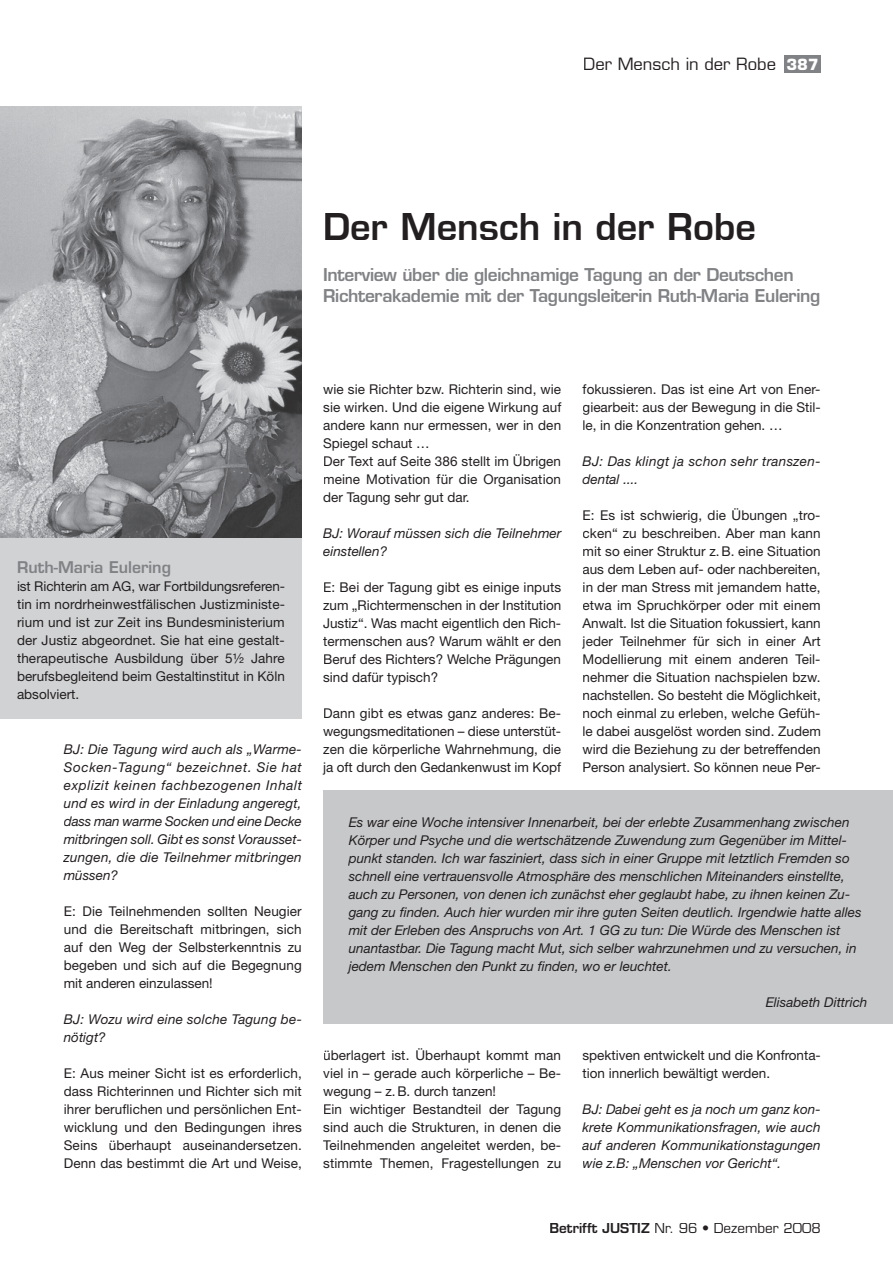
<style>
.page{position:relative;width:893px;height:1263px;background:#fff}
.page>*{position:absolute;margin:0;border:0;box-sizing:border-box;transform-origin:0 0}
.t1{font:600 36px "Eurostile";color:#231f20}
.t2{font:600 17.25px/20.7px "Eurostile";letter-spacing:-.02em;color:#808285}
.t3{font:16.5px "Eurostile";color:#231f20}
.t4{font:600 15.75px "Eurostile";color:#808285}
.t5{font:700 15px "Eurostile";color:#fff}
.t6{font:13.5px/18px "Helvetica Neue";letter-spacing:.005em;color:#231f20;text-align:justify}
.t7{font:italic 13.5px/18px "Helvetica Neue";color:#231f20}
.t8{font:italic 13.5px/18px "Helvetica Neue";letter-spacing:.025em;color:#231f20}
.t9{font:13.5px "Eurostile";color:#231f20}
.s1{font-weight:600}
</style>
<div class="page">
<img style="left:0;top:106px;width:302px;height:432px">
<div style="left:0;top:538px;width:302px;height:180px;background:#d1d2d4"></div>
<div style="left:323px;top:790px;width:570px;height:234px;background:#c7c8ca"></div>
<div style="left:784px;top:55px;width:37px;height:17px;background:#808285"></div>
<p class="t3" style="left:583px;top:54px;width:194px">Der Mensch in der Robe</p>
<p class="t5" style="left:786px;top:55px;width:34px">387</p>
<h1 class="t1" style="left:323px;top:204px;width:434px">Der Mensch in der Robe</h1>
<p class="t2" style="left:323px;top:264px;width:499px">Interview über die gleichnamige Tagung an der Deutschen<br>Richterakademie mit der Tagungsleiterin Ruth-Maria Eulering</p>
<p class="t4" style="left:17px;top:558px;width:156px">Ruth-Maria Eulering</p>
<p class="t6" style="left:17px;top:577px;width:270px">ist Richterin am AG, war Fortbildungsreferen&shy;tin im nordrheinwestfälischen Justizministe&shy;rium und ist zur Zeit ins Bundesministerium der Justiz abgeordnet. Sie hat eine gestalt&shy;therapeutische Ausbildung über 5½ Jahre berufsbegleitend beim Gestaltinstitut in Köln absolviert.</p>
<p class="t7" style="left:64px;top:740px;width:240px;text-align:justify">BJ: Die Tagung wird auch als „Warme-Socken-Tagung“ bezeichnet. Sie hat explizit keinen fachbezogenen Inhalt und es wird in der Einladung angeregt, dass man warme Socken und eine Decke mitbringen soll. Gibt es sonst Vorausset&shy;zungen, die die Teilnehmer mitbringen müssen?</p>
<p class="t6" style="left:64px;top:902px;width:239px">E: Die Teilnehmenden sollten Neugier und die Bereitschaft mitbringen, sich auf den Weg der Selbsterkenntnis zu begeben und sich auf die Begegnung mit anderen einzulassen!</p>
<p class="t7" style="left:64px;top:1010px;width:240px">BJ: Wozu wird eine solche Tagung be&shy;nötigt?</p>
<p class="t6" style="left:64px;top:1064px;width:239px">E: Aus meiner Sicht ist es erforderlich, dass Richterinnen und Richter sich mit ihrer beruflichen und persönlichen Ent&shy;wicklung und den Bedingungen ihres Seins überhaupt auseinandersetzen.<br>Denn das bestimmt die Art und Weise,</p>
<p class="t6" style="left:323px;top:380px;width:240px;text-align:left">wie sie Richter bzw. Richterin sind, wie sie wirken. Und die eigene Wirkung auf andere kann nur ermessen, wer in den Spiegel schaut …<br>Der Text auf Seite 386 stellt im Übrigen meine Motivation für die Organisation der Tagung sehr gut dar.</p>
<p class="t7" style="left:323px;top:524px;width:240px">BJ: Worauf müssen sich die Teilnehmer einstellen?</p>
<p class="t6" style="left:323px;top:578px;width:240px">E: Bei der Tagung gibt es einige inputs zum „Richtermenschen in der Institution Justiz“. Was macht eigentlich den Rich&shy;termenschen aus? Warum wählt er den Beruf des Richters? Welche Prägungen sind dafür typisch?</p>
<p class="t6" style="left:323px;top:704px;width:240px">Dann gibt es etwas ganz anderes: Be&shy;wegungsmeditationen – diese unterstüt&shy;zen die körperliche Wahrnehmung, die ja oft durch den Gedankenwust im Kopf</p>
<p class="t6" style="left:583px;top:380px;width:240px">fokussieren. Das ist eine Art von Ener&shy;giearbeit: aus der Bewegung in die Stil&shy;le, in die Konzentration gehen. …</p>
<p class="t8" style="left:583px;top:452px;width:240px">BJ: Das klingt ja schon sehr transzen&shy;dental ....</p>
<p class="t6" style="left:583px;top:506px;width:240px">E: Es ist schwierig, die Übungen „tro&shy;cken“ zu beschreiben. Aber man kann mit so einer Struktur z. B. eine Situation aus dem Leben auf- oder nachbereiten, in der man Stress mit jemandem hatte, etwa im Spruchkörper oder mit einem Anwalt. Ist die Situation fokussiert, kann jeder Teilnehmer für sich in einer Art Modellierung mit einem anderen Teil&shy;nehmer die Situation nachspielen bzw. nachstellen. So besteht die Möglichkeit, noch einmal zu erleben, welche Gefüh&shy;le dabei ausgelöst worden sind. Zudem wird die Beziehung zu der betreffenden Person analysiert. So können neue Per-</p>
<p class="t7" style="left:349px;top:812px;width:514px">Es war eine Woche intensiver Innenarbeit, bei der erlebte Zusammenhang zwischen Körper und Psyche und die wertschätzende Zuwendung zum Gegenüber im Mittel&shy;punkt standen. Ich war fasziniert, dass sich in einer Gruppe mit letztlich Fremden so schnell eine vertrauensvolle Atmosphäre des menschlichen Miteinanders einstellte, auch zu Personen, von denen ich zunächst eher geglaubt habe, zu ihnen keinen Zu&shy;gang zu finden. Auch hier wurden mir ihre guten Seiten deutlich. Irgendwie hatte alles mit der Erleben des Anspruchs von Art. 1 GG zu tun: Die Würde des Menschen ist unantastbar. Die Tagung macht Mut, sich selber wahrzunehmen und zu versuchen, in jedem Menschen den Punkt zu finden, wo er leuchtet.</p>
<p class="t7" style="left:766px;top:992px;width:103px">Elisabeth Dittrich</p>
<p class="t6" style="left:323px;top:1046px;width:239px;text-align:left">überlagert ist. Überhaupt kommt man viel in – gerade auch körperliche – Be&shy;wegung – z. B. durch tanzen!<br>Ein wichtiger Bestandteil der Tagung sind auch die Strukturen, in denen die Teilnehmenden angeleitet werden, be&shy;stimmte Themen, Fragestellungen zu</p>
<p class="t6" style="left:583px;top:1046px;width:240px">spektiven entwickelt und die Konfronta&shy;tion innerlich bewältigt werden.</p>
<p class="t7" style="left:583px;top:1100px;width:240px;text-align:justify">BJ: Dabei geht es ja noch um ganz kon&shy;krete Kommunikationsfragen, wie auch auf anderen Kommunikationstagungen wie z.B: „Menschen vor Gericht“.</p>
<p class="t9" style="left:550px;top:1220px;width:273px"><span class="s1">Betrifft JUSTIZ</span> Nr. 96 • Dezember 2008</p>
</div>
